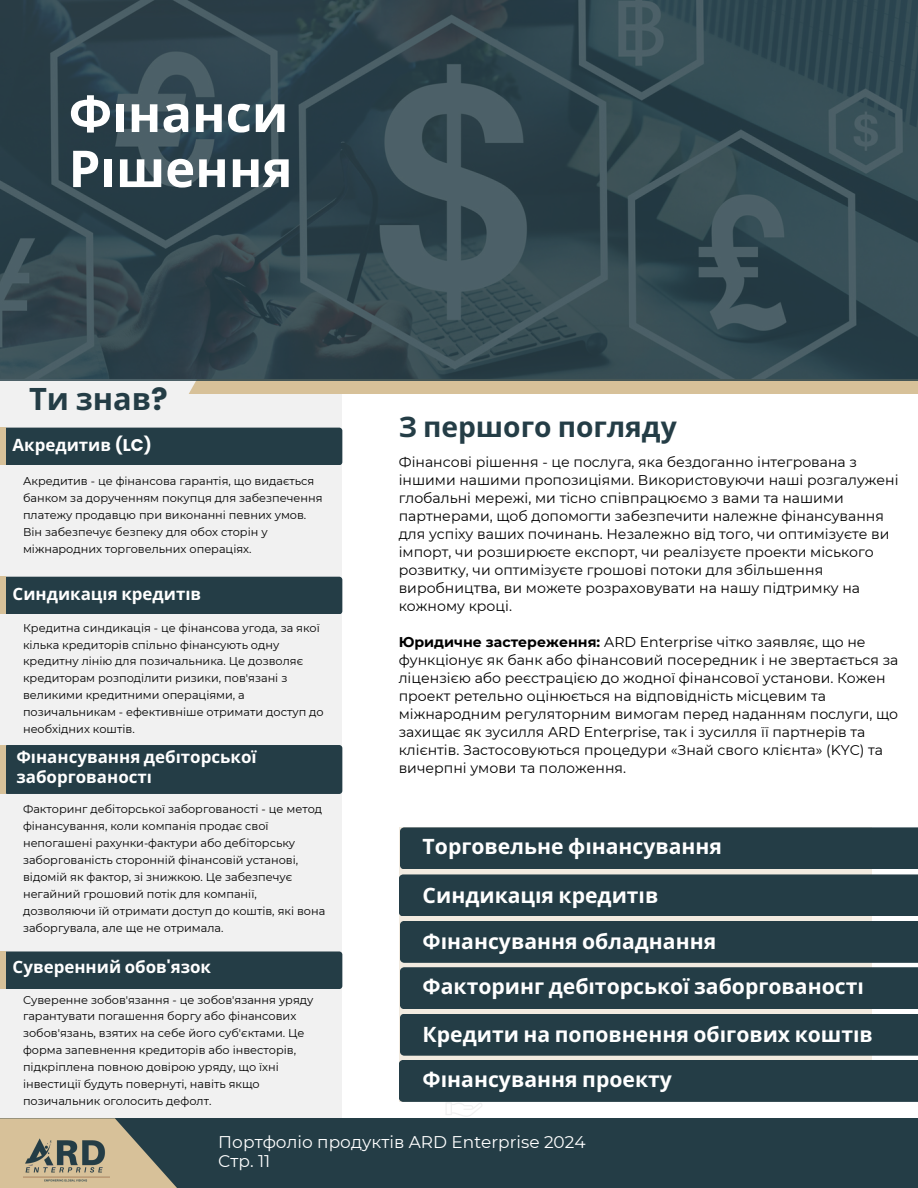
<style>
.page{position:relative;width:918px;height:1188px;background:#fff}
.page>*{position:absolute;margin:0;border:0;box-sizing:border-box;transform-origin:0 0}
.t1{font:700 50.85px/55.1px "Noto Sans";color:#fff}
.t2{font:700 30.9px "Noto Sans";color:#243d46}
.t3{font:700 28.2px "Noto Sans";color:#243d46}
.t4{font:700 21.15px "Noto Sans";color:#fff}
.t5{font:700 16.95px/20.2px "Noto Sans";color:#fff}
.t6{font:16.95px/19px "Montserrat";color:#fff}
.t7{font:14.1px/18px "Montserrat";color:#000}
.t8{font:11.25px/17px "Montserrat";color:#000}
.s1{font-family:"Poppins"}
.s2{font-weight:700}
</style>
<div class="page">
<div style="left:0;top:0;width:342px;height:1188px;background:#f1f1f1"></div>
<div style="left:0;top:951px;width:342px;height:38px;background:#243d46;border-radius:3px"></div>
<div style="left:0;top:951px;width:6px;height:38px;background:#d7c199"></div>
<div style="left:4px;top:745px;width:338px;height:49px;background:#243d46;border-radius:3px"></div>
<div style="left:0;top:745px;width:6px;height:49px;background:#d7c199"></div>
<div style="left:0;top:577px;width:342px;height:37px;background:#243d46;border-radius:3px"></div>
<div style="left:0;top:577px;width:6px;height:37px;background:#d7c199"></div>
<div style="left:0;top:428px;width:342px;height:37px;background:#243d46;border-radius:3px"></div>
<div style="left:0;top:428px;width:6px;height:37px;background:#d7c199"></div>
<div style="left:189px;top:381px;width:729px;height:13px;background:#d7c199"></div>
<svg style="left:0;top:0;width:918px;height:381px;background:#334851"></svg>
<svg style="left:399px;top:827px;width:519px;height:290px;background:#41565d"></svg>
<div style="left:0;top:1118px;width:918px;height:70px;background:#243d46"></div>
<svg style="left:0;top:1118px;width:177px;height:70px;fill:#d7c199"></svg>
<img style="left:23px;top:1134px;width:86px;height:49px">
<p class="t1" style="left:69px;top:85px;width:226px">Фі нанси<br>Рі шення</p>
<h4 class="t2" style="left:29px;top:377px;width:140px">Ти знав<span class="s1">?</span></h4>
<p class="t5" style="left:13px;top:434px;width:141px">Акредитив <span class="s1">(LC)</span></p>
<h4 class="t8" style="left:23px;top:472px;width:301px">Акредитив - це фінансова гарантія, що видається банком за дорученням покупця для забезпечення платежу продавцю при виконанні певних умов.<br>Він забезпечує безпеку для обох сторін у міжнародних торговельних операціях.</h4>
<p class="t5" style="left:13px;top:583px;width:190px">Синдикація кредиті в</p>
<p class="t8" style="left:23px;top:619px;width:302px">Кредитна синдикація - це фінансова угода, за якої кілька кредиторів спільно фінансують одну кредитну лінію для позичальника. Це дозволяє кредиторам розподілити ризики, пов'язані з великими кредитними операціями, а позичальникам - ефективніше отримати доступ до необхідних коштів.</p>
<h4 class="t5" style="left:16px;top:746px;width:242px">Фі нансування дебіторської заборгованості</h4>
<h2 class="t8" style="left:23px;top:801px;width:304px">Факторинг дебіторської заборгованості - це метод фінансування, коли компанія продає свої непогашені рахунки-фактури або дебіторську заборгованість сторонній фінансовій установі, відомій як фактор, зі знижкою. Це забезпечує негайний грошовий потік для компанії, дозволяючи їй отримати доступ до коштів, які вона заборгувала, але ще не отримала.</h2>
<h1 class="t5" style="left:13px;top:956px;width:200px">Суверенний обов<span class="s1">'</span>язок</h1>
<p class="t8" style="left:23px;top:991px;width:292px">Суверенне зобов'язання - це зобов'язання уряду гарантувати погашення боргу або фінансових зобов'язань, взятих на себе його суб'єктами. Це форма запевнення кредиторів або інвесторів, підкріплена повною довірою уряду, що їхні інвестиції будуть повернуті, навіть якщо позичальник оголосить дефолт.</p>
<h6 class="t3" style="left:399px;top:406px;width:279px">З першого погляду</h6>
<h2 class="t7" style="left:399px;top:453px;width:501px">Фінансові рішення - це послуга, яка бездоганно інтегрована з іншими нашими пропозиціями. Використовуючи наші розгалужені глобальні мережі, ми тісно співпрацюємо з вами та нашими партнерами, щоб допомогти забезпечити належне фінансування для успіху ваших починань. Незалежно від того, чи оптимізуєте ви імпорт, чи розширюєте експорт, чи реалізуєте проекти міського розвитку, чи оптимізуєте грошові потоки для збільшення виробництва, ви можете розраховувати на нашу підтримку на кожному кроці.</h2>
<h6 class="t7" style="left:399px;top:633px;width:501px"><span class="s2">Юридичне застереження:</span> ARD Enterprise чітко заявляє, що не функціонує як банк або фінансовий посередник і не звертається за ліцензією або реєстрацією до жодної фінансової установи. Кожен проект ретельно оцінюється на відповідність місцевим та міжнародним регуляторним вимогам перед наданням послуги, що захищає як зусилля ARD Enterprise, так і зусилля її партнерів та клієнтів. Застосовуються процедури «Знай свого клієнта» (KYC) та вичерпні умови та положення.</h6>
<h3 class="t4" style="left:423px;top:832px;width:301px">Торговельне фі нансування</h3>
<h3 class="t4" style="left:423px;top:880px;width:237px">Синдикація кредиті в</h3>
<h3 class="t4" style="left:423px;top:927px;width:295px">Фі нансування обладнання</h3>
<h3 class="t4" style="left:423px;top:972px;width:439px">Факторинг дебіторської заборгованості</h3>
<h3 class="t4" style="left:423px;top:1019px;width:452px">Кредити на поповнення обі гових кошті в</h3>
<h3 class="t4" style="left:423px;top:1065px;width:251px">Фі нансування проекту</h3>
<p class="t6" style="left:218px;top:1132px;width:369px">Портфоліо продуктів ARD Enterprise 2024<br>Стр. 11</p>
</div>
